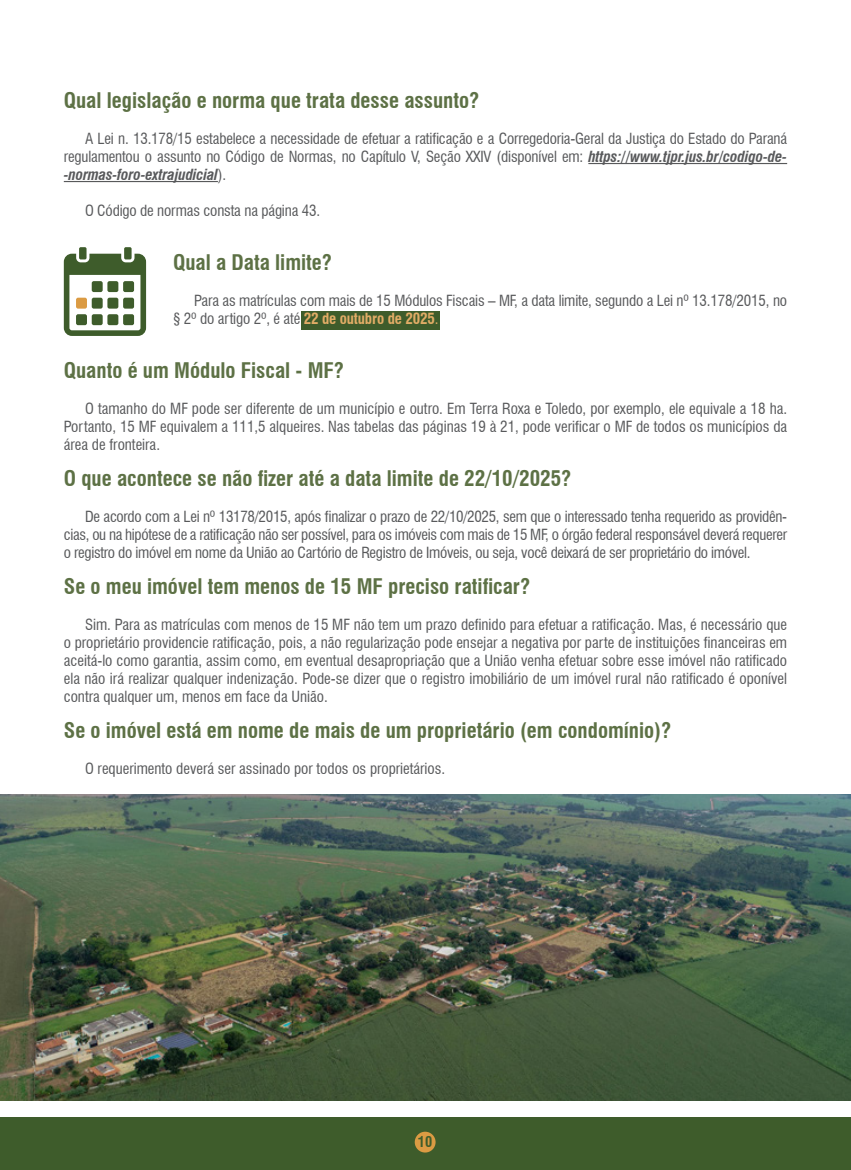
<style>
.page{position:relative;width:851px;height:1170px;background:#fff}
.page>*{position:absolute;margin:0;border:0;box-sizing:border-box;transform-origin:0 0}
.t1{font:700 condensed 21px "Swiss 721 BT";color:#5d7145}
.t2{font:condensed 15px/18px "Swiss 721 BT";letter-spacing:-.01em;color:#58595b;text-align:justify}
.t3{font:700 condensed 14.4px "Swiss 721 BT";color:#3e5c2b}
.s1{font-weight:700;font-style:italic}
.s2{font-weight:700;color:#e1ac66}
.s3{color:#e1ac66}
</style>
<div class="page">
<div style="left:0;top:1117px;width:850px;height:52px;background:#3e5c2b"></div>
<div style="left:414px;top:1131px;width:21px;height:21px;background:#db9b43;border-radius:50%"></div>
<img style="left:0;top:794px;width:850px;height:306px">
<div style="left:302px;top:311px;width:138px;height:18px;background:#3e5c2b"></div>
<hr style="left:588px;top:163px;width:199px;height:1px;background:#58595b">
<hr style="left:64px;top:181px;width:154px;height:1px;background:#58595b">
<svg style="left:64px;top:254px;width:82px;height:82px"></svg>
<div style="left:79px;top:247px;width:7px;height:12px;background:#3e5c2b;border-radius:2px"></div>
<div style="left:124px;top:247px;width:7px;height:12px;background:#3e5c2b;border-radius:2px"></div>
<div style="left:92px;top:281px;width:11px;height:11px;background:#3e5c2b;border-radius:2px"></div>
<div style="left:107px;top:281px;width:11px;height:11px;background:#3e5c2b;border-radius:2px"></div>
<div style="left:123px;top:281px;width:11px;height:11px;background:#3e5c2b;border-radius:2px"></div>
<div style="left:76px;top:297px;width:11px;height:11px;background:#db9b43;border-radius:2px"></div>
<div style="left:92px;top:297px;width:11px;height:11px;background:#3e5c2b;border-radius:2px"></div>
<div style="left:107px;top:297px;width:11px;height:11px;background:#3e5c2b;border-radius:2px"></div>
<div style="left:123px;top:297px;width:11px;height:11px;background:#3e5c2b;border-radius:2px"></div>
<div style="left:76px;top:314px;width:11px;height:11px;background:#3e5c2b;border-radius:2px"></div>
<div style="left:92px;top:314px;width:11px;height:11px;background:#3e5c2b;border-radius:2px"></div>
<div style="left:107px;top:314px;width:11px;height:11px;background:#3e5c2b;border-radius:2px"></div>
<div style="left:123px;top:314px;width:11px;height:11px;background:#3e5c2b;border-radius:2px"></div>
<h1 class="t1" style="left:64px;top:88px;width:417px">Qual legislação e norma que trata desse assunto?</h1>
<p class="t2" style="left:64px;top:130px;width:724px;text-indent:21px">A Lei n. 13.178/15 estabelece a necessidade de efetuar a ratificação e a Corregedoria-Geral da Justiça do Estado do Paraná regulamentou o assunto no Código de Normas, no Capítulo V, Seção XXIV (disponível em: <span class="s1">https://www.tjpr.jus.br/codigo-de--normas-foro-extrajudicial</span>).</p>
<p class="t2" style="left:85px;top:202px;width:237px">O Código de normas consta na página 43.</p>
<h1 class="t1" style="left:173px;top:250px;width:161px">Qual a Data limite?</h1>
<p class="t2" style="left:173px;top:292px;width:615px;text-indent:21px">Para as matrículas com mais de 15 Módulos Fiscais – MF, a data limite, segundo a Lei nº 13.178/2015, no § 2º do artigo 2º, é até <span class="s2">22 de outubro de 2025</span><span class="s3">.</span></p>
<h1 class="t1" style="left:64px;top:358px;width:282px">Quanto é um Módulo Fiscal - MF?</h1>
<p class="t2" style="left:64px;top:400px;width:724px;text-indent:21px">O tamanho do MF pode ser diferente de um município e outro. Em Terra Roxa e Toledo, por exemplo, ele equivale a 18 ha.<br>Portanto, 15 MF equivalem a 111,5 alqueires. Nas tabelas das páginas 19 à 21, pode verificar o MF de todos os municípios da área de fronteira.</p>
<h1 class="t1" style="left:64px;top:466px;width:509px">O que acontece se não fizer até a data limite de 22/10/2025?</h1>
<p class="t2" style="left:64px;top:508px;width:724px;text-indent:21px">De acordo com a Lei nº 13178/2015, após finalizar o prazo de 22/10/2025, sem que o interessado tenha requerido as providên&shy;cias, ou na hipótese de a ratificação não ser possível, para os imóveis com mais de 15 MF, o órgão federal responsável deverá requerer o registro do imóvel em nome da União ao Cartório de Registro de Imóveis, ou seja, você deixará de ser proprietário do imóvel.</p>
<h1 class="t1" style="left:64px;top:574px;width:468px">Se o meu imóvel tem menos de 15 MF preciso ratificar?</h1>
<p class="t2" style="left:64px;top:616px;width:724px;text-indent:21px">Sim. Para as matrículas com menos de 15 MF não tem um prazo definido para efetuar a ratificação. Mas, é necessário que o proprietário providencie ratificação, pois, a não regularização pode ensejar a negativa por parte de instituições financeiras em aceitá-lo como garantia, assim como, em eventual desapropriação que a União venha efetuar sobre esse imóvel não ratificado ela não irá realizar qualquer indenização. Pode-se dizer que o registro imobiliário de um imóvel rural não ratificado é oponível contra qualquer um, menos em face da União.</p>
<h1 class="t1" style="left:64px;top:718px;width:609px">Se o imóvel está em nome de mais de um proprietário (em condomínio)?</h1>
<p class="t2" style="left:85px;top:760px;width:361px">O requerimento deverá ser assinado por todos os proprietários.</p>
<p class="t3" style="left:418px;top:1133px;width:16px">10</p>
</div>
